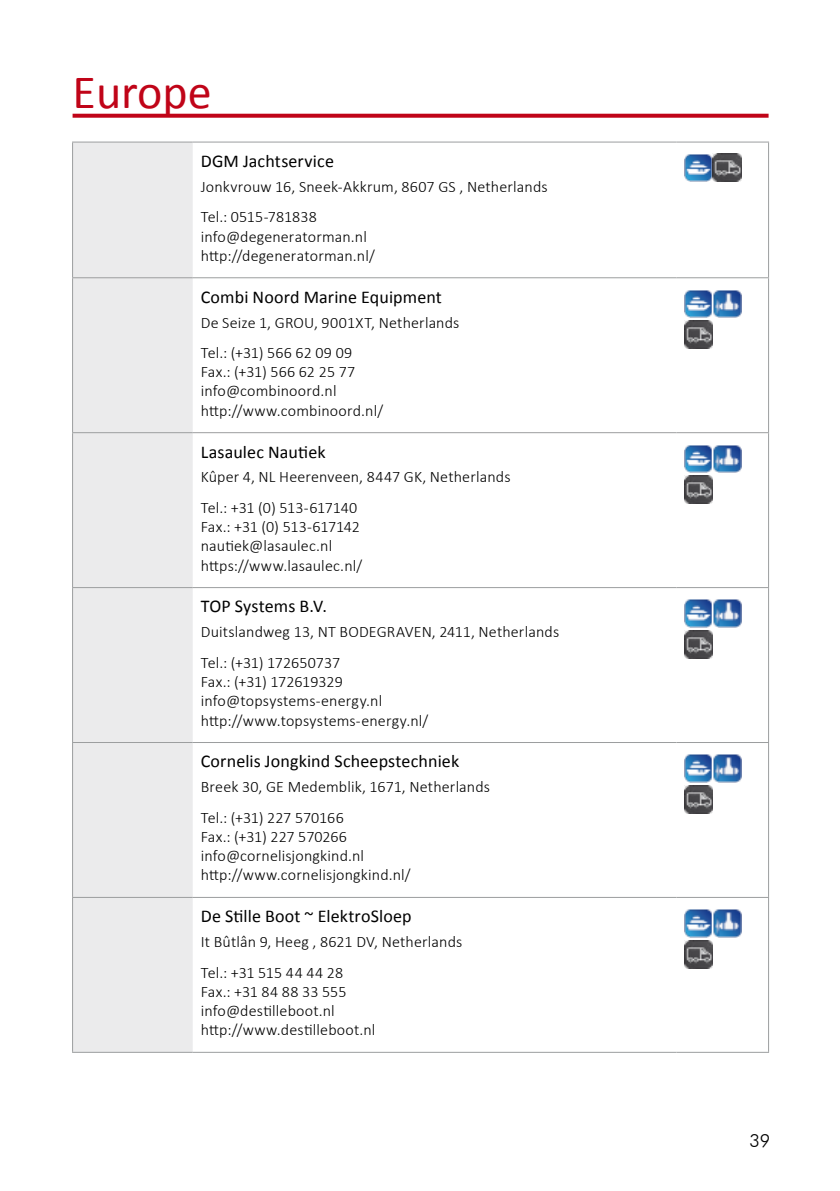
<style>
.page{position:relative;width:840px;height:1191px;background:#fff}
.page>*{position:absolute;margin:0;border:0;box-sizing:border-box;transform-origin:0 0}
.t1{font:48px "Calibri";color:#c00418}
.t2{font:18px "Calibri";letter-spacing:.01em;color:#000}
.t3{font:300 18px "Futura BT";color:#000}
.t4{font:300 16px/19.2px "Calibri";letter-spacing:.01em;color:#000}
</style>
<div class="page">
<div style="left:73px;top:143px;width:119px;height:908px;background:#ebebec"></div>
<hr style="left:192px;top:142px;width:484px;height:1px;background:#9c9e9f">
<hr style="left:676px;top:142px;width:92px;height:1px;background:#9c9e9f">
<hr style="left:72px;top:142px;width:120px;height:1px;background:#9c9e9f">
<hr style="left:72px;top:143px;width:1px;height:134px;background:#9c9e9f">
<hr style="left:767px;top:143px;width:1px;height:134px;background:#9c9e9f">
<hr style="left:72px;top:277px;width:120px;height:1px;background:#9c9e9f">
<hr style="left:72px;top:278px;width:1px;height:154px;background:#9c9e9f">
<hr style="left:192px;top:277px;width:484px;height:1px;background:#9c9e9f">
<hr style="left:676px;top:277px;width:92px;height:1px;background:#9c9e9f">
<hr style="left:767px;top:278px;width:1px;height:154px;background:#9c9e9f">
<hr style="left:72px;top:432px;width:120px;height:1px;background:#9c9e9f">
<hr style="left:72px;top:433px;width:1px;height:154px;background:#9c9e9f">
<hr style="left:192px;top:432px;width:484px;height:1px;background:#9c9e9f">
<hr style="left:676px;top:432px;width:92px;height:1px;background:#9c9e9f">
<hr style="left:767px;top:433px;width:1px;height:154px;background:#9c9e9f">
<hr style="left:72px;top:587px;width:120px;height:1px;background:#9c9e9f">
<hr style="left:72px;top:588px;width:1px;height:154px;background:#9c9e9f">
<hr style="left:192px;top:587px;width:484px;height:1px;background:#9c9e9f">
<hr style="left:676px;top:587px;width:92px;height:1px;background:#9c9e9f">
<hr style="left:767px;top:588px;width:1px;height:154px;background:#9c9e9f">
<hr style="left:72px;top:742px;width:120px;height:1px;background:#9c9e9f">
<hr style="left:72px;top:743px;width:1px;height:154px;background:#9c9e9f">
<hr style="left:192px;top:742px;width:484px;height:1px;background:#9c9e9f">
<hr style="left:676px;top:742px;width:92px;height:1px;background:#9c9e9f">
<hr style="left:767px;top:743px;width:1px;height:154px;background:#9c9e9f">
<hr style="left:72px;top:897px;width:120px;height:1px;background:#9c9e9f">
<hr style="left:72px;top:898px;width:1px;height:153px;background:#9c9e9f">
<hr style="left:192px;top:897px;width:484px;height:1px;background:#9c9e9f">
<hr style="left:676px;top:897px;width:92px;height:1px;background:#9c9e9f">
<hr style="left:767px;top:898px;width:1px;height:153px;background:#9c9e9f">
<hr style="left:72px;top:1051px;width:120px;height:1px;background:#9c9e9f">
<hr style="left:192px;top:1051px;width:484px;height:1px;background:#9c9e9f">
<hr style="left:676px;top:1051px;width:92px;height:1px;background:#9c9e9f">
<svg style="left:72px;top:114px;width:696px;height:4px;fill:#c00418"></svg>
<img style="left:684px;top:153px;width:56px;height:29px">
<img style="left:684px;top:290px;width:56px;height:27px">
<img style="left:684px;top:321px;width:28px;height:28px">
<img style="left:684px;top:445px;width:56px;height:27px">
<img style="left:684px;top:475px;width:28px;height:29px">
<img style="left:684px;top:599px;width:56px;height:28px">
<img style="left:684px;top:630px;width:28px;height:29px">
<img style="left:684px;top:754px;width:56px;height:28px">
<img style="left:684px;top:785px;width:28px;height:28px">
<img style="left:684px;top:909px;width:56px;height:28px">
<img style="left:684px;top:940px;width:28px;height:28px">
<h1 class="t1" style="left:72px;top:62px;width:141px">Europe</h1>
<p class="t2" style="left:200px;top:150px;width:135px">DGM Jachtservice</p>
<p class="t4" style="left:200px;top:171px;width:348px;line-height:30.6px">Jonkvrouw 16, Sneek-Akkrum, 8607 GS , Netherlands<br>Tel.: 0515-781838</p>
<p class="t4" style="left:200px;top:226px;width:175px">info@degeneratorman.nl http://degeneratorman.nl/</p>
<p class="t2" style="left:200px;top:285px;width:242px">Combi Noord Marine Equipment</p>
<p class="t4" style="left:200px;top:307px;width:260px;line-height:30.6px">De Seize 1, GROU, 9001XT, Netherlands<br>Tel.: (+31) 566 62 09 09</p>
<p class="t4" style="left:200px;top:362px;width:184px">Fax.: (+31) 566 62 25 77 info@combinoord.nl http://www.combinoord.nl/</p>
<p class="t2" style="left:200px;top:440px;width:126px">Lasaulec Nautiek</p>
<p class="t4" style="left:200px;top:461px;width:311px;line-height:30.6px">Kûper 4, NL Heerenveen, 8447 GK, Netherlands<br>Tel.: +31 (0) 513-617140</p>
<p class="t4" style="left:200px;top:517px;width:163px">Fax.: +31 (0) 513-617142 nautiek@lasaulec.nl https://www.lasaulec.nl/</p>
<p class="t2" style="left:200px;top:595px;width:128px">TOP Systems B.V.</p>
<p class="t4" style="left:200px;top:616px;width:360px;line-height:30.6px">Duitslandweg 13, NT BODEGRAVEN, 2411, Netherlands<br>Tel.: (+31) 172650737</p>
<p class="t4" style="left:200px;top:672px;width:229px">Fax.: (+31) 172619329 info@topsystems-energy.nl http://www.topsystems-energy.nl/</p>
<p class="t2" style="left:200px;top:750px;width:260px">Cornelis Jongkind Scheepstechniek</p>
<p class="t4" style="left:200px;top:771px;width:291px;line-height:30.6px">Breek 30, GE Medemblik, 1671, Netherlands<br>Tel.: (+31) 227 570166</p>
<p class="t4" style="left:200px;top:827px;width:211px">Fax.: (+31) 227 570266 info@cornelisjongkind.nl http://www.cornelisjongkind.nl/</p>
<p class="t2" style="left:200px;top:905px;width:212px">De Stille Boot ~ ElektroSloep</p>
<p class="t4" style="left:200px;top:926px;width:263px;line-height:30.6px">It Bûtlân 9, Heeg , 8621 DV, Netherlands<br>Tel.: +31 515 44 44 28</p>
<p class="t4" style="left:200px;top:981px;width:176px">Fax.: +31 84 88 33 555 info@destilleboot.nl http://www.destilleboot.nl</p>
<p class="t3" style="left:749px;top:1130px;width:22px">39</p>
</div>
